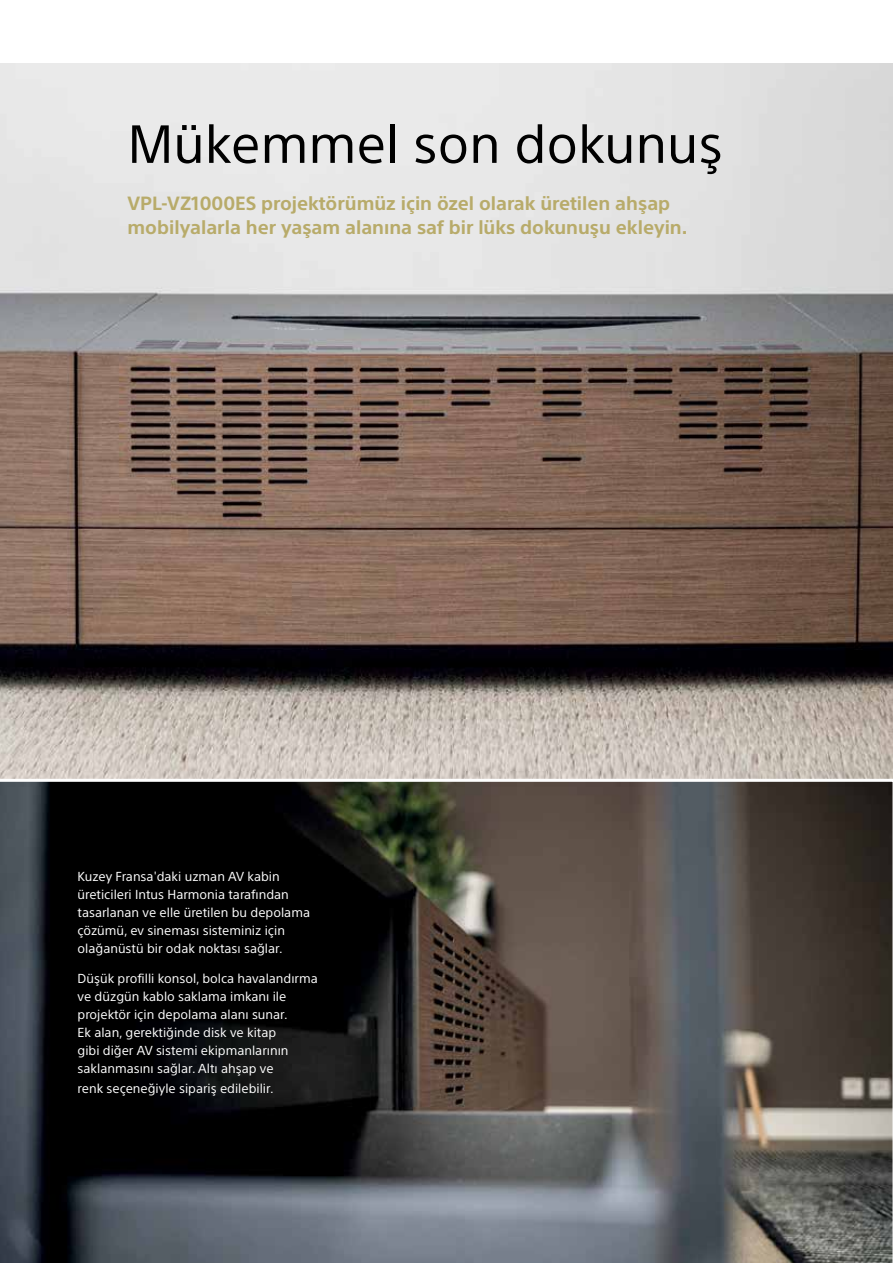
<style>
.page{position:relative;width:893px;height:1263px;background:#fff}
.page>*{position:absolute;margin:0;border:0;box-sizing:border-box;transform-origin:0 0}
.t1{font:52.5px "SST";color:#000}
.t2{font:700 18.75px/24px "SST";color:#b8ab6a}
.t3{font:12.75px/18px "SST";color:#fff}
</style>
<div class="page">
<img style="left:0;top:64px;width:893px;height:715px">
<svg style="left:0;top:781px;width:893px;height:482px;background:#3f3d3c"></svg>
<h1 class="t1" style="left:128px;top:113px;width:597px">Mükemmel son dokunuş</h1>
<h2 class="t2" style="left:128px;top:191px;width:561px">VPL-VZ1000ES projektörümüz için özel olarak üretilen ahşap mobilyalarla her yaşam alanına saf bir lüks dokunuşu ekleyin.</h2>
<p class="t3" style="left:78px;top:867px;width:234px">Kuzey Fransa'daki uzman AV kabin üreticileri Intus Harmonia tarafından tasarlanan ve elle üretilen bu depolama çözümü, ev sineması sisteminiz için olağanüstü bir odak noktası sağlar.</p>
<p class="t3" style="left:78px;top:969px;width:242px">Düşük profilli konsol, bolca havalandırma ve düzgün kablo saklama imkanı ile projektör için depolama alanı sunar.<br>Ek alan, gerektiğinde disk ve kitap<br>gibi diğer AV sistemi ekipmanlarının saklanmasını sağlar. Altı ahşap ve</p>
<p class="t3" style="left:78px;top:1079px;width:197px">renk seçeneğiyle sipariş edilebilir.</p>
</div>
